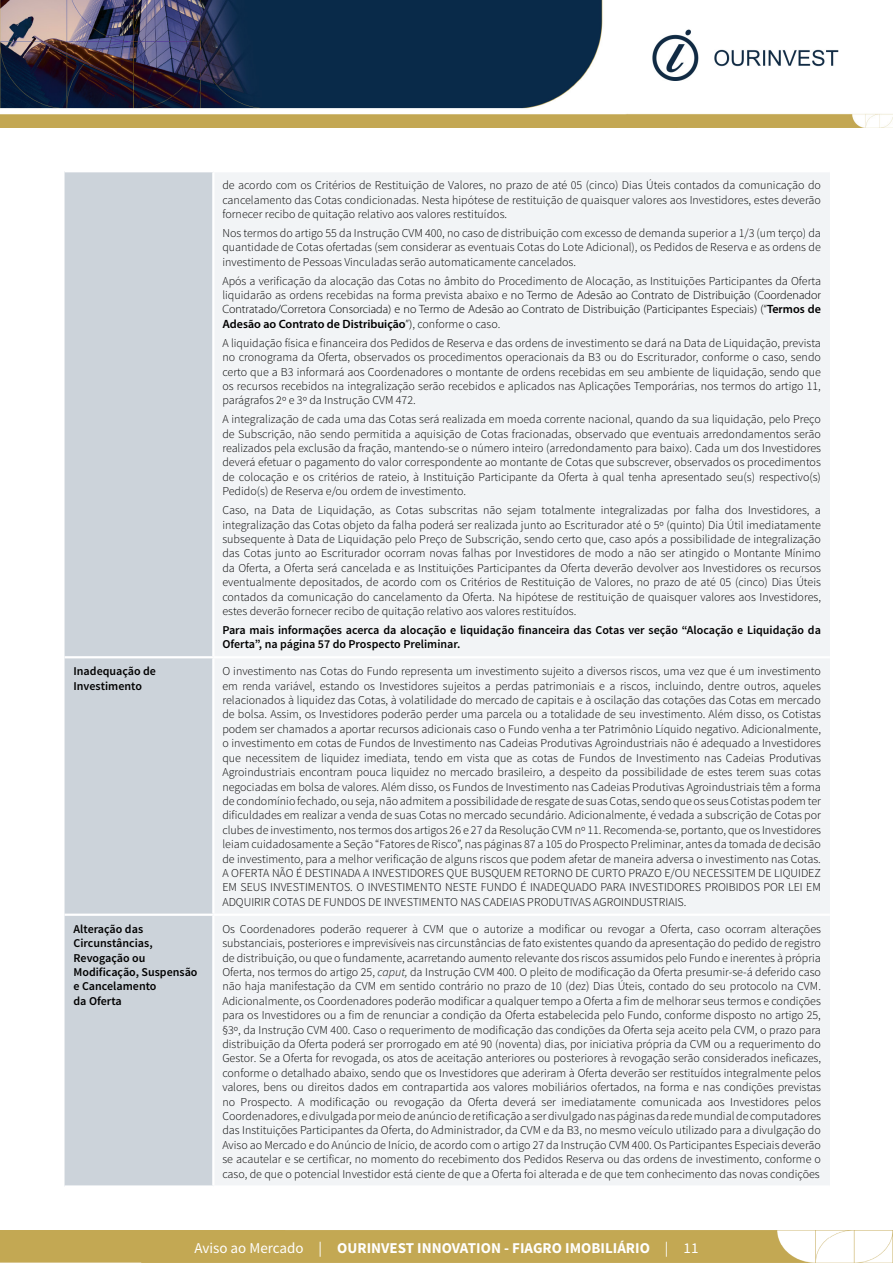
<style>
.page{position:relative;width:893px;height:1263px;background:#fff}
.page>*{position:absolute;margin:0;border:0;box-sizing:border-box;transform-origin:0 0}
.t1{font:700 15px "Source Sans Pro";color:#fff}
.t2{font:300 12px/14.4px "Source Sans Pro";color:#000;text-align:justify}
.t3{font:300 12px/14.4px "Myriad Pro";color:#000;text-align:justify}
.t4{font:600 12px/14.4px "Source Sans Pro";color:#000}
.s1{font-family:"Source Sans Pro"}
.s2{font-weight:600}
.s3{font-style:italic}
.s4{font-weight:400}
</style>
<div class="page">
<img style="left:0;top:0;width:893px;height:127px">
<img style="left:0;top:1230px;width:893px;height:33px">
<div style="left:65px;top:172px;width:147px;height:1013px;background:#ccd3da"></div>
<div style="left:215px;top:173px;width:615px;height:1012px;background:#f2f4f6"></div>
<hr style="left:65px;top:656px;width:148px;height:2px;background:#fff">
<hr style="left:213px;top:656px;width:617px;height:2px;background:#fff">
<hr style="left:65px;top:913px;width:148px;height:3px;background:#fff">
<hr style="left:213px;top:913px;width:617px;height:3px;background:#fff">
<p class="t2" style="left:222px;top:178px;width:600px">de acordo com os Critérios de Restituição de Valores, no prazo de até 05 (cinco) Dias Úteis contados da comunicação do cancelamento das Cotas condicionadas. Nesta hipótese de restituição de quaisquer valores aos Investidores, estes deverão fornecer recibo de quitação relativo aos valores restituídos.</p>
<p class="t2" style="left:222px;top:226px;width:600px">Nos termos do artigo 55 da Instrução CVM 400, no caso de distribuição com excesso de demanda superior a 1/3 (um terço) da quantidade de Cotas ofertadas (sem considerar as eventuais Cotas do Lote Adicional), os Pedidos de Reserva e as ordens de investimento de Pessoas Vinculadas serão automaticamente cancelados.</p>
<p class="t2" style="left:222px;top:273px;width:600px">Após a verificação da alocação das Cotas no âmbito do Procedimento de Alocação, as Instituições Participantes da Oferta</p>
<p class="t3" style="left:222px;top:288px;width:600px"><span class="s1">liquidarão as ordens recebidas na forma prevista abaixo e</span> no Termo de Adesão ao Contrato de Distribuição (Coordenador Contratado/Corretora Consorciada) e no Termo de Adesão ao Contrato de Distribuição (Participantes Especiais) (“<span class="s2">Termos de Adesão ao Contrato de Distribuição</span>”)<span class="s1">, conforme o caso.</span></p>
<p class="t2" style="left:222px;top:336px;width:600px">A liquidação física e financeira dos Pedidos de Reserva e das ordens de investimento se dará na Data de Liquidação, prevista no cronograma da Oferta, observados os procedimentos operacionais da B3 ou do Escriturador, conforme o caso, sendo certo que a B3 informará aos Coordenadores o montante de ordens recebidas em seu ambiente de liquidação, sendo que os recursos recebidos na integralização serão recebidos e aplicados nas Aplicações Temporárias, nos termos do artigo 11, parágrafos 2º e 3º da Instrução CVM 472.</p>
<p class="t2" style="left:222px;top:412px;width:600px">A integralização de cada uma das Cotas será realizada em moeda corrente nacional, quando da sua liquidação, pelo Preço de Subscrição, não sendo permitida a aquisição de Cotas fracionadas, observado que eventuais arredondamentos serão realizados pela exclusão da fração, mantendo-se o número inteiro (arredondamento para baixo). Cada um dos Investidores deverá efetuar o pagamento do valor correspondente ao montante de Cotas que subscrever, observados os procedimentos de colocação e os critérios de rateio, à Instituição Participante da Oferta à qual tenha apresentado seu(s) respectivo(s)<br>Pedido(s) de Reserva e/ou ordem de investimento.</p>
<p class="t2" style="left:222px;top:503px;width:600px">Caso, na Data de Liquidação, as Cotas subscritas não sejam totalmente integralizadas por falha dos Investidores, a integralização das Cotas objeto da falha poderá ser realizada junto ao Escriturador até o 5º (quinto) Dia Útil imediatamente subsequente à Data de Liquidação pelo Preço de Subscrição, sendo certo que, caso após a possibilidade de integralização das Cotas junto ao Escriturador ocorram novas falhas por Investidores de modo a não ser atingido o Montante Mínimo da Oferta, a Oferta será cancelada e as Instituições Participantes da Oferta deverão devolver aos Investidores os recursos eventualmente depositados, de acordo com os Critérios de Restituição de Valores, no prazo de até 05 (cinco) Dias Úteis contados da comunicação do cancelamento da Oferta. Na hipótese de restituição de quaisquer valores aos Investidores, estes deverão fornecer recibo de quitação relativo aos valores restituídos.</p>
<p class="t4" style="left:222px;top:623px;width:600px">Para mais informações acerca da alocação e liquidação financeira das Cotas ver seção “Alocação e Liquidação da<br>Oferta”, na página 57 do Prospecto Preliminar.</p>
<p class="t4" style="left:74px;top:664px;width:84px">Inadequação de<br>Investimento</p>
<p class="t2" style="left:222px;top:664px;width:600px">O investimento nas Cotas do Fundo representa um investimento sujeito a diversos riscos, uma vez que é um investimento em renda variável, estando os Investidores sujeitos a perdas patrimoniais e a riscos, incluindo, dentre outros, aqueles relacionados à liquidez das Cotas, à volatilidade do mercado de capitais e à oscilação das cotações das Cotas em mercado de bolsa. Assim, os Investidores poderão perder uma parcela ou a totalidade de seu investimento. Além disso, os Cotistas podem ser chamados a aportar recursos adicionais caso o Fundo venha a ter Patrimônio Líquido negativo. Adicionalmente, o investimento em cotas de Fundos de Investimento nas Cadeias Produtivas Agroindustriais não é adequado a Investidores que necessitem de liquidez imediata, tendo em vista que as cotas de Fundos de Investimento nas Cadeias Produtivas Agroindustriais encontram pouca liquidez no mercado brasileiro, a despeito da possibilidade de estes terem suas cotas negociadas em bolsa de valores. Além disso, os Fundos de Investimento nas Cadeias Produtivas Agroindustriais têm a forma de condomínio fechado, ou seja, não admitem a possibilidade de resgate de suas Cotas, sendo que os seus Cotistas podem ter dificuldades em realizar a venda de suas Cotas no mercado secundário. Adicionalmente, é vedada a subscrição de Cotas por clubes de investimento, nos termos dos artigos 26 e 27 da Resolução CVM nº 11. Recomenda-se, portanto, que os Investidores leiam cuidadosamente a Seção “Fatores de Risco”, nas páginas 87 a 105 do Prospecto Preliminar, antes da tomada de decisão de investimento, para a melhor verificação de alguns riscos que podem afetar de maneira adversa o investimento nas Cotas.<br>A OFERTA NÃO É DESTINADA A INVESTIDORES QUE BUSQUEM RETORNO DE CURTO PRAZO E/OU NECESSITEM DE LIQUIDEZ EM SEUS INVESTIMENTOS. O INVESTIMENTO NESTE FUNDO É INADEQUADO PARA INVESTIDORES PROIBIDOS POR LEI EM ADQUIRIR COTAS DE FUNDOS DE INVESTIMENTO NAS CADEIAS PRODUTIVAS AGROINDUSTRIAIS.</p>
<p class="t4" style="left:74px;top:922px;width:126px">Alteração das<br>Circunstâncias,<br>Revogação ou<br>Modificação, Suspensão e Cancelamento<br>da Oferta</p>
<p class="t2" style="left:222px;top:921px;width:600px">Os Coordenadores poderão requerer à CVM que o autorize a modificar ou revogar a Oferta, caso ocorram alterações substanciais, posteriores e imprevisíveis nas circunstâncias de fato existentes quando da apresentação do pedido de registro de distribuição, ou que o fundamente, acarretando aumento relevante dos riscos assumidos pelo Fundo e inerentes à própria Oferta, nos termos do artigo 25, <span class="s3">caput,</span> da Instrução CVM 400. O pleito de modificação da Oferta presumir-se-á deferido caso não haja manifestação da CVM em sentido contrário no prazo de 10 (dez) Dias Úteis, contado do seu protocolo na CVM.<br>Adicionalmente, os Coordenadores poderão modificar a qualquer tempo a Oferta a fim de melhorar seus termos e condições para os Investidores ou a fim de renunciar a condição da Oferta estabelecida pelo Fundo, conforme disposto no artigo 25, §3º, da Instrução CVM 400. Caso o requerimento de modificação das condições da Oferta seja aceito pela CVM, o prazo para distribuição da Oferta poderá ser prorrogado em até 90 (noventa) dias, por iniciativa própria da CVM ou a requerimento do Gestor. Se a Oferta for revogada, os atos de aceitação anteriores ou posteriores à revogação serão considerados ineficazes, conforme o detalhado abaixo, sendo que os Investidores que aderiram à Oferta deverão ser restituídos integralmente pelos valores, bens ou direitos dados em contrapartida aos valores mobiliários ofertados, na forma e nas condições previstas no Prospecto. A modificação ou revogação da Oferta deverá ser imediatamente comunicada aos Investidores pelos Coordenadores, e divulgada por meio de anúncio de retificação a ser divulgado nas páginas da rede mundial de computadores das Instituições Participantes da Oferta, do Administrador, da CVM e da B3, no mesmo veículo utilizado para a divulgação do Aviso ao Mercado e do Anúncio de Início, de acordo com o artigo 27 da Instrução CVM 400. Os Participantes Especiais deverão se acautelar e se certificar, no momento do recebimento dos Pedidos Reserva ou das ordens de investimento, conforme o caso, de que o potencial Investidor está ciente de que a Oferta foi alterada e de que tem conhecimento das novas condições</p>
<p class="t1" style="left:194px;top:1238px;width:505px"><span class="s4">Aviso ao Mercado |</span> OURINVEST INNOVATION - FIAGRO IMOBILIÁRIO <span class="s4">| 11</span></p>
</div>
